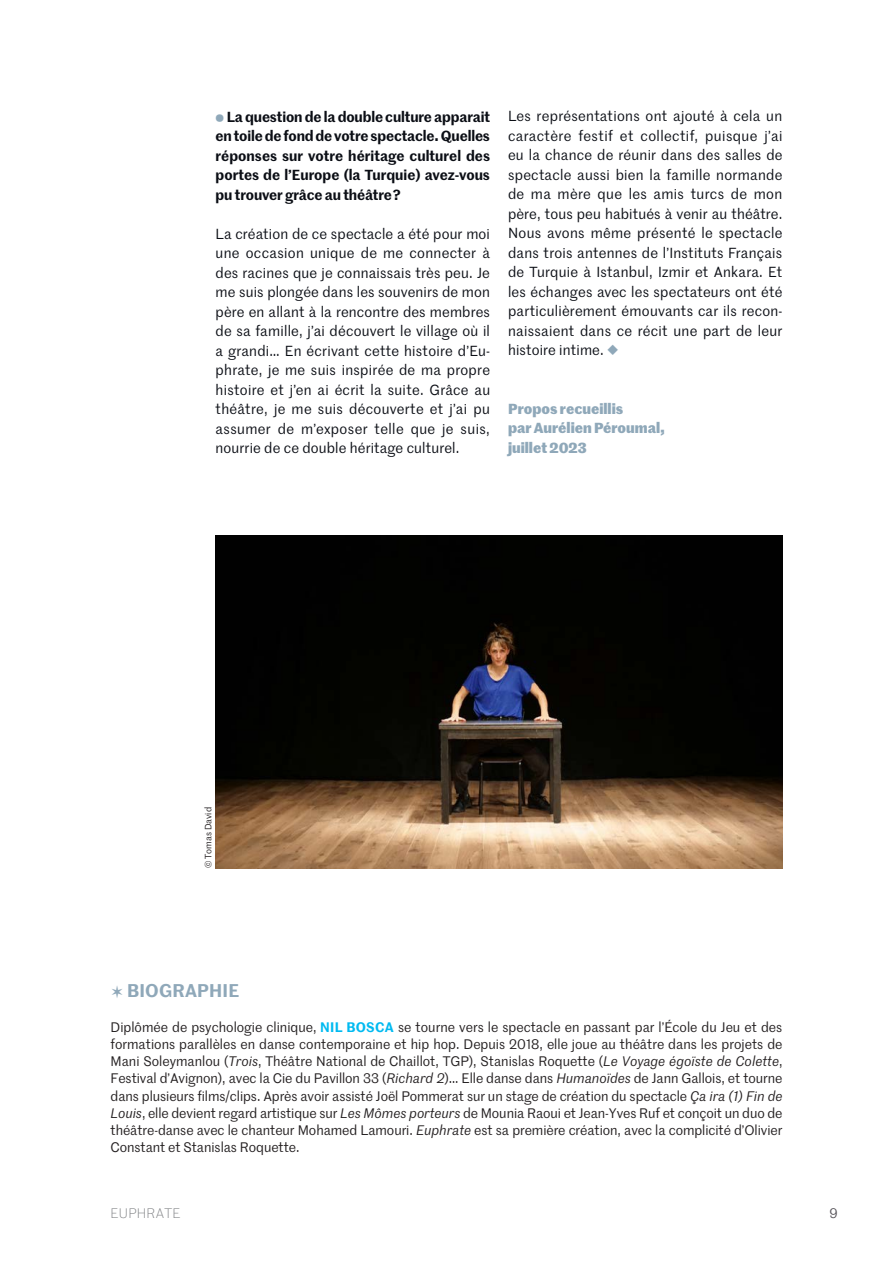
<style>
.page{position:relative;width:893px;height:1263px;background:#fff}
.page>*{position:absolute;margin:0;border:0;box-sizing:border-box;transform-origin:0 0}
.t1{font:600 18px "Marr Sans";letter-spacing:.01em;color:#8fa8b9}
.t2{font:14.25px/19.5px "Marr Sans";letter-spacing:.015em;color:#0b0e15;text-align:justify}
.t3{font:600 14.25px/19.5px "Marr Sans";letter-spacing:-.01em;color:#0b0e15;text-align:justify}
.t4{font:700 14.25px/19.5px "Marr Sans";color:#8fa8b9}
.t5{font:13.5px/17.2px "Marr Sans";letter-spacing:-.005em;color:#231f20;text-align:justify}
.t6{font:300 13.5px "Marr Sans";letter-spacing:.02em;color:#808285}
.t7{font:13.5px "Marr Sans";color:#565359}
.t8{font:9px "Marr Sans";color:#231f20}
.s1{font-family:"Bely Display";font-weight:400;font-size:10.8px;color:#8fa8b9}
.s2{font-family:"Bely Display";color:#8fa8b9}
.s3{font-family:"Graduel Sirius";font-weight:400;font-size:24px}
.s4{font-weight:600;color:#00baf1}
.s5{font-style:italic}
</style>
<div class="page">
<img style="left:216px;top:536px;width:566px;height:332px">
<p class="t3" style="left:216px;top:106px;width:276px"><span class="s1">s</span> La question de la double culture apparait en toile de fond de votre spectacle. Quelles réponses sur votre héritage culturel des portes de l’Europe (la Turquie) avez-vous pu trouver grâce au théâtre ?</p>
<p class="t2" style="left:216px;top:223px;width:276px">La création de ce spectacle a été pour moi une occasion unique de me connecter à des racines que je connaissais très peu. Je me suis plongée dans les souvenirs de mon père en allant à la rencontre des membres de sa famille, j’ai découvert le village où il a grandi… En écrivant cette histoire d’Eu&shy;phrate, je me suis inspirée de ma propre histoire et j’en ai écrit la suite. Grâce au théâtre, je me suis découverte et j’ai pu assumer de m’exposer telle que je suis, nourrie de ce double héritage culturel.</p>
<p class="t2" style="left:508px;top:106px;width:276px">Les représentations ont ajouté à cela un caractère festif et collectif, puisque j’ai eu la chance de réunir dans des salles de spectacle aussi bien la famille normande de ma mère que les amis turcs de mon père, tous peu habitués à venir au théâtre.<br>Nous avons même présenté le spectacle dans trois antennes de l’Instituts Français de Turquie à Istanbul, Izmir et Ankara. Et les échanges avec les spectateurs ont été particulièrement émouvants car ils recon&shy;naissaient dans ce récit une part de leur histoire intime. <span class="s2">E</span></p>
<p class="t4" style="left:508px;top:398px;width:159px">Propos recueillis<br>par Aurélien Péroumal, juillet 2023</p>
<p class="t8" style="left:202px;top:868px;width:63px;rotate:-90deg">© Tomas David</p>
<p class="t1" style="left:111px;top:977px;width:130px"><span class="s3">✫</span>BIOGRAPHIE</p>
<p class="t5" style="left:111px;top:1018px;width:673px">Diplômée de psychologie clinique, <span class="s4">NIL BOSCA</span> se tourne vers le spectacle en passant par l’École du Jeu et des formations parallèles en danse contemporaine et hip hop. Depuis 2018, elle joue au théâtre dans les projets de Mani Soleymanlou (<span class="s5">Trois</span>, Théâtre National de Chaillot, TGP), Stanislas Roquette (<span class="s5">Le Voyage égoïste de Colette</span>, Festival d’Avignon), avec la Cie du Pavillon 33 (<span class="s5">Richard 2</span>)… Elle danse dans <span class="s5">Humanoïdes</span> de Jann Gallois, et tourne dans plusieurs films/clips. Après avoir assisté Joël Pommerat sur un stage de création du spectacle <span class="s5">Ça ira (1) Fin de Louis</span>, elle devient regard artistique sur <span class="s5">Les Mômes porteurs</span> de Mounia Raoui et Jean-Yves Ruf et conçoit un duo de théâtre-danse avec le chanteur Mohamed Lamouri. <span class="s5">Euphrate</span> est sa première création, avec la complicité d’Olivier Constant et Stanislas Roquette.</p>
<p class="t6" style="left:111px;top:1204px;width:71px">EUPHRATE</p>
<p class="t7" style="left:829px;top:1204px;width:10px">9</p>
</div>
